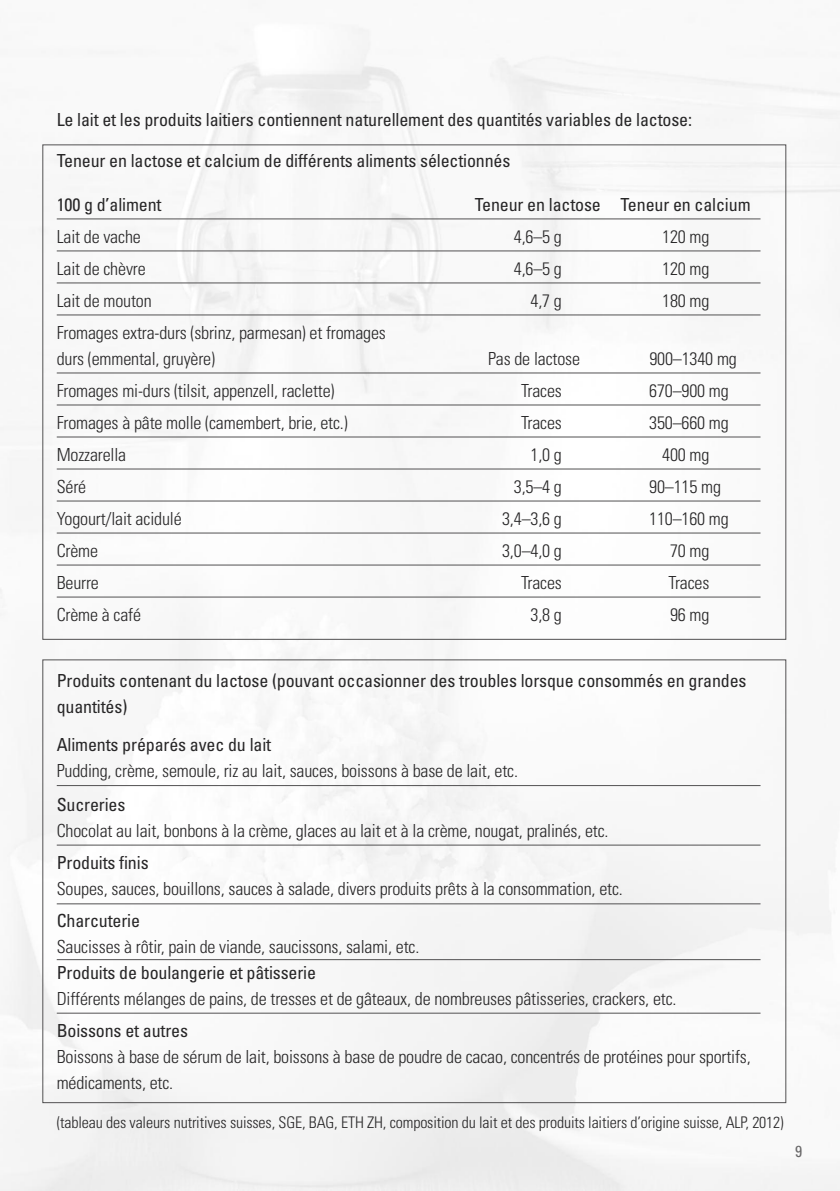
<style>
.page{position:relative;width:840px;height:1191px;background:#fff}
.page>*{position:absolute;margin:0;border:0;box-sizing:border-box;transform-origin:0 0}
.t1{font:300 condensed 18px/26px "Univers";letter-spacing:-.01em;color:#272627}
.t2{font:condensed 18px/26px "Univers";letter-spacing:-.01em;color:#272627}
.t3{font:300 condensed 16px "Univers";letter-spacing:-.01em;color:#272627}
.t4{font:condensed 16px "Univers";color:#686768}
</style>
<div class="page">
<img style="left:0;top:27px;width:839px;height:1164px">
<hr style="left:57px;top:219px;width:703px;height:1px;background:#525152">
<hr style="left:57px;top:251px;width:703px;height:1px;background:#525152">
<hr style="left:57px;top:283px;width:703px;height:1px;background:#525152">
<hr style="left:57px;top:315px;width:703px;height:1px;background:#525152">
<hr style="left:57px;top:373px;width:703px;height:1px;background:#525152">
<hr style="left:57px;top:405px;width:703px;height:1px;background:#525152">
<hr style="left:57px;top:437px;width:703px;height:1px;background:#525152">
<hr style="left:57px;top:469px;width:703px;height:1px;background:#525152">
<hr style="left:57px;top:501px;width:703px;height:1px;background:#525152">
<hr style="left:57px;top:533px;width:703px;height:1px;background:#525152">
<hr style="left:57px;top:565px;width:703px;height:1px;background:#525152">
<hr style="left:57px;top:597px;width:703px;height:1px;background:#525152">
<hr style="left:57px;top:785px;width:703px;height:1px;background:#525152">
<hr style="left:57px;top:844px;width:703px;height:1px;background:#525152">
<hr style="left:57px;top:903px;width:703px;height:1px;background:#525152">
<hr style="left:57px;top:959px;width:703px;height:1px;background:#525152">
<hr style="left:57px;top:1012px;width:703px;height:1px;background:#525152">
<p class="t2" style="left:57px;top:108px;width:636px">Le lait et les produits laitiers contiennent naturellement des quantités variables de lactose:</p>
<p class="t2" style="left:57px;top:149px;width:455px">Teneur en lactose et calcium de différents aliments sélectionnés</p>
<p class="t2" style="left:57px;top:193px;width:106px">100 g d’aliment</p>
<p class="t2" style="left:474px;top:193px;width:277px">Teneur en lactose Teneur en calcium</p>
<p class="t1" style="left:57px;top:225px;width:86px">Lait de vache</p>
<p class="t1" style="left:513px;top:225px;width:50px">4,6–5 g</p>
<p class="t1" style="left:661px;top:225px;width:49px">120 mg</p>
<p class="t1" style="left:57px;top:257px;width:90px">Lait de chèvre</p>
<p class="t1" style="left:513px;top:257px;width:50px">4,6–5 g</p>
<p class="t1" style="left:661px;top:257px;width:49px">120 mg</p>
<p class="t1" style="left:57px;top:289px;width:96px">Lait de mouton</p>
<p class="t1" style="left:530px;top:289px;width:33px">4,7 g</p>
<p class="t1" style="left:661px;top:289px;width:49px">180 mg</p>
<p class="t1" style="left:57px;top:321px;width:330px">Fromages extra-durs (sbrinz, parmesan) et fromages durs (emmental, gruyère)</p>
<p class="t1" style="left:488px;top:347px;width:93px">Pas de lactose</p>
<p class="t1" style="left:649px;top:347px;width:89px">900–1340 mg</p>
<p class="t1" style="left:57px;top:379px;width:279px">Fromages mi-durs (tilsit, appenzell, raclette)</p>
<p class="t1" style="left:520px;top:379px;width:42px">Traces</p>
<p class="t1" style="left:649px;top:379px;width:81px">670–900 mg</p>
<p class="t1" style="left:57px;top:411px;width:292px">Fromages à pâte molle (camembert, brie, etc.)</p>
<p class="t1" style="left:520px;top:411px;width:42px">Traces</p>
<p class="t1" style="left:649px;top:411px;width:81px">350–660 mg</p>
<p class="t1" style="left:57px;top:443px;width:71px">Mozzarella</p>
<p class="t1" style="left:530px;top:443px;width:33px">1,0 g</p>
<p class="t1" style="left:661px;top:443px;width:49px">400 mg</p>
<p class="t1" style="left:57px;top:475px;width:31px">Séré</p>
<p class="t1" style="left:513px;top:475px;width:50px">3,5–4 g</p>
<p class="t1" style="left:649px;top:475px;width:73px">90–115 mg</p>
<p class="t1" style="left:57px;top:507px;width:126px">Yogourt/lait acidulé</p>
<p class="t1" style="left:502px;top:507px;width:61px">3,4–3,6 g</p>
<p class="t1" style="left:649px;top:507px;width:81px">110–160 mg</p>
<p class="t1" style="left:57px;top:539px;width:43px">Crème</p>
<p class="t1" style="left:502px;top:539px;width:61px">3,0–4,0 g</p>
<p class="t1" style="left:669px;top:539px;width:41px">70 mg</p>
<p class="t1" style="left:57px;top:571px;width:44px">Beurre</p>
<p class="t1" style="left:520px;top:571px;width:42px">Traces</p>
<p class="t1" style="left:668px;top:571px;width:42px">Traces</p>
<p class="t1" style="left:57px;top:603px;width:86px">Crème à café</p>
<p class="t1" style="left:530px;top:603px;width:33px">3,8 g</p>
<p class="t1" style="left:669px;top:603px;width:41px">96 mg</p>
<p class="t2" style="left:57px;top:669px;width:691px">Produits contenant du lactose (pouvant occasionner des troubles lorsque consommés en grandes quantités)</p>
<p class="t2" style="left:57px;top:733px;width:216px">Aliments préparés avec du lait</p>
<p class="t1" style="left:57px;top:759px;width:462px">Pudding, crème, semoule, riz au lait, sauces, boissons à base de lait, etc.</p>
<p class="t2" style="left:57px;top:793px;width:70px">Sucreries</p>
<p class="t1" style="left:57px;top:819px;width:553px">Chocolat au lait, bonbons à la crème, glaces au lait et à la crème, nougat, pralinés, etc.</p>
<p class="t2" style="left:57px;top:851px;width:93px">Produits finis</p>
<p class="t1" style="left:57px;top:877px;width:567px">Soupes, sauces, bouillons, sauces à salade, divers produits prêts à la consommation, etc.</p>
<p class="t2" style="left:57px;top:909px;width:85px">Charcuterie</p>
<p class="t1" style="left:57px;top:935px;width:364px">Saucisses à rôtir, pain de viande, saucissons, salami, etc.</p>
<p class="t2" style="left:57px;top:961px;width:261px">Produits de boulangerie et pâtisserie</p>
<p class="t1" style="left:57px;top:987px;width:621px">Différents mélanges de pains, de tresses et de gâteaux, de nombreuses pâtisseries, crackers, etc.</p>
<p class="t2" style="left:57px;top:1019px;width:133px">Boissons et autres</p>
<p class="t1" style="left:57px;top:1045px;width:695px">Boissons à base de sérum de lait, boissons à base de poudre de cacao, concentrés de protéines pour sportifs, médicaments, etc.</p>
<p class="t3" style="left:57px;top:1116px;width:728px">(tableau des valeurs nutritives suisses, SGE, BAG, ETH ZH, composition du lait et des produits laitiers d’origine suisse, ALP, 2012)</p>
<p class="t4" style="left:794px;top:1145px;width:9px">9</p>
</div>
